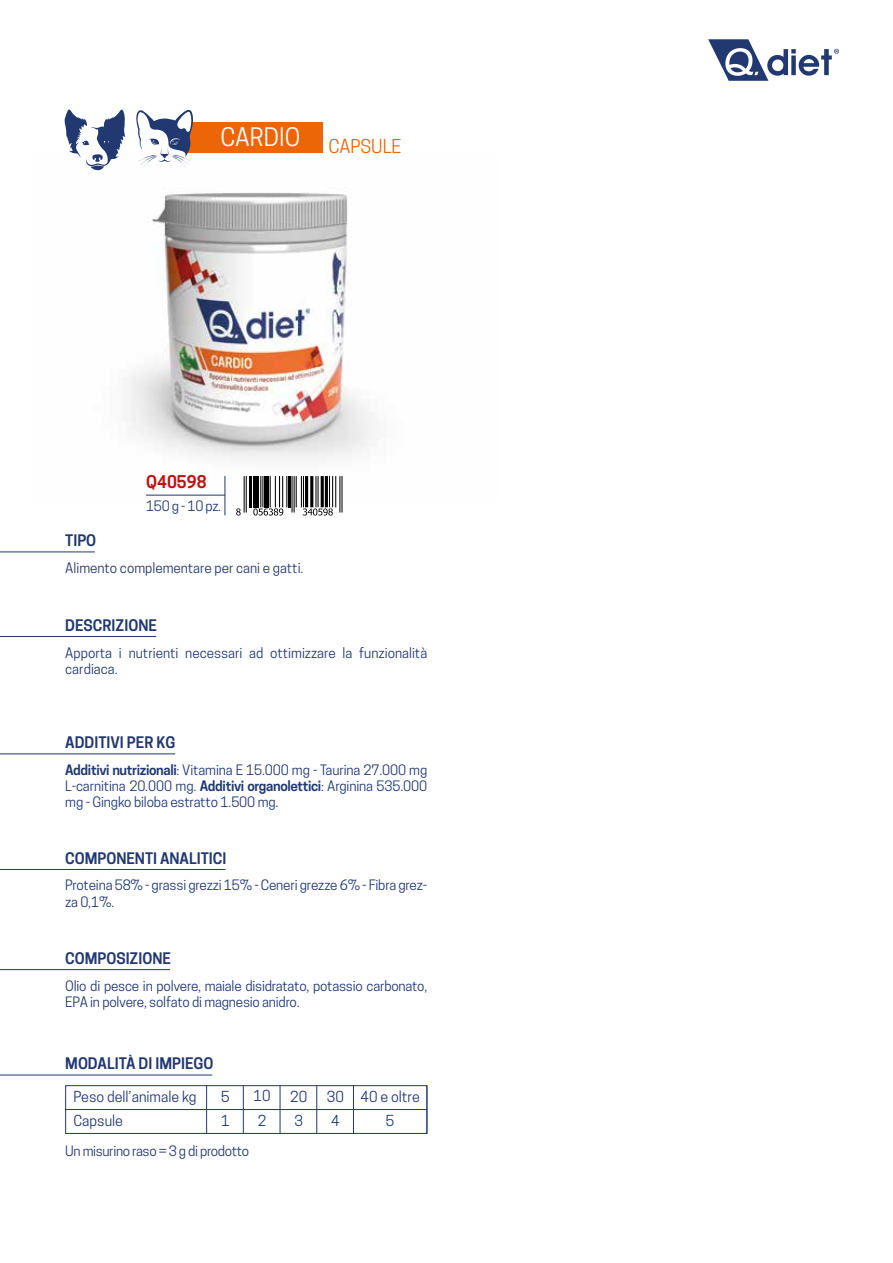
<style>
.page{position:relative;width:893px;height:1263px;background:#fff}
.page>*{position:absolute;margin:0;border:0;box-sizing:border-box;transform-origin:0 0}
.t1{font:18px "Cooper Hewitt";color:#ec6608}
.t2{font:600 16.5px "Cooper Hewitt";color:#c00d0e}
.t3{font:600 15px "Cooper Hewitt";color:#213871}
.t4{font:14.25px/24.5px "Cooper Hewitt";color:#213871}
.t5{font:13.5px/16.2px "Cooper Hewitt";letter-spacing:-.01em;color:#213871}
.s1{font-weight:600}
</style>
<div class="page">
<img style="left:97px;top:170px;width:276px;height:332px">
<div style="left:187px;top:122px;width:135px;height:31px;background:#ec6608"></div>
<svg style="left:64px;top:109px;width:61px;height:61px"></svg>
<hr style="left:0;top:551px;width:95px;height:1px;background:#213871">
<hr style="left:0;top:636px;width:156px;height:1px;background:#213871">
<hr style="left:146px;top:495px;width:79px;height:1px;background:#213871">
<hr style="left:225px;top:476px;width:1px;height:39px;background:#213871">
<hr style="left:0;top:753px;width:175px;height:1px;background:#213871">
<hr style="left:0;top:869px;width:225px;height:1px;background:#213871">
<hr style="left:0;top:969px;width:170px;height:1px;background:#213871">
<hr style="left:0;top:1075px;width:212px;height:1px;background:#213871">
<svg style="left:136px;top:109px;width:58px;height:59px"></svg>
<svg style="left:708px;top:39px;width:131px;height:42px"></svg>
<hr style="left:246px;top:476px;width:1px;height:36px;background:#000">
<hr style="left:244px;top:476px;width:1px;height:36px;background:#000">
<hr style="left:250px;top:476px;width:2px;height:31px;background:#000">
<hr style="left:253px;top:476px;width:1px;height:31px;background:#000">
<hr style="left:255px;top:476px;width:3px;height:31px;background:#000">
<hr style="left:262px;top:476px;width:1px;height:31px;background:#000">
<hr style="left:260px;top:476px;width:1px;height:31px;background:#000">
<div style="left:264px;top:476px;width:5px;height:31px;background:#000"></div>
<hr style="left:286px;top:476px;width:1px;height:31px;background:#000">
<hr style="left:282px;top:476px;width:1px;height:31px;background:#000">
<hr style="left:279px;top:476px;width:1px;height:31px;background:#000">
<hr style="left:275px;top:476px;width:1px;height:31px;background:#000">
<hr style="left:270px;top:476px;width:1px;height:31px;background:#000">
<hr style="left:288px;top:476px;width:2px;height:31px;background:#000">
<hr style="left:294px;top:476px;width:1px;height:36px;background:#000">
<hr style="left:291px;top:476px;width:2px;height:36px;background:#000">
<hr style="left:303px;top:476px;width:1px;height:31px;background:#000">
<hr style="left:301px;top:476px;width:1px;height:31px;background:#000">
<hr style="left:296px;top:476px;width:1px;height:31px;background:#000">
<hr style="left:310px;top:476px;width:3px;height:31px;background:#000">
<hr style="left:305px;top:476px;width:3px;height:31px;background:#000">
<hr style="left:318px;top:476px;width:1px;height:31px;background:#000">
<hr style="left:315px;top:476px;width:1px;height:31px;background:#000">
<hr style="left:325px;top:476px;width:3px;height:31px;background:#000">
<hr style="left:321px;top:476px;width:3px;height:31px;background:#000">
<hr style="left:341px;top:476px;width:1px;height:36px;background:#000">
<hr style="left:339px;top:476px;width:1px;height:36px;background:#000">
<hr style="left:335px;top:476px;width:1px;height:31px;background:#000">
<hr style="left:332px;top:476px;width:1px;height:31px;background:#000">
<hr style="left:329px;top:476px;width:1px;height:31px;background:#000">
<svg style="left:236px;top:508px;width:5px;height:7px"></svg>
<svg style="left:253px;top:508px;width:30px;height:7px"></svg>
<svg style="left:303px;top:508px;width:30px;height:7px"></svg>
<div style="left:65px;top:1085px;width:362px;height:49px;border:1px solid #213871"></div>
<hr style="left:65px;top:1109px;width:362px;height:1px;background:#213871">
<hr style="left:206px;top:1085px;width:1px;height:49px;background:#213871">
<hr style="left:243px;top:1085px;width:1px;height:49px;background:#213871">
<hr style="left:280px;top:1085px;width:1px;height:49px;background:#213871">
<hr style="left:353px;top:1085px;width:1px;height:49px;background:#213871">
<hr style="left:316px;top:1085px;width:1px;height:49px;background:#213871">
<hr style="left:427px;top:1085px;width:1px;height:49px;background:#213871">
<h1 class="t1" style="left:221px;top:135px;width:182px"><sup>CARDIO</sup> CAPSULE</h1>
<p class="t3" style="left:65px;top:531px;width:32px">TIPO</p>
<p class="t2" style="left:146px;top:472px;width:62px">Q40598</p>
<p class="t5" style="left:146px;top:498px;width:77px">150 g - 10 pz.</p>
<p class="t5" style="left:65px;top:560px;width:240px">Alimento complementare per cani e gatti.</p>
<p class="t3" style="left:65px;top:616px;width:93px">DESCRIZIONE</p>
<p class="t5" style="left:65px;top:644px;width:363px">Apporta i nutrienti necessari ad ottimizzare la funzionalità cardiaca.</p>
<p class="t3" style="left:65px;top:733px;width:112px">ADDITIVI PER KG</p>
<p class="t5" style="left:65px;top:762px;width:363px;text-align:justify"><span class="s1">Additivi nutrizionali</span>: Vitamina E 15.000 mg - Taurina 27.000 mg L-carnitina 20.000 mg. <span class="s1">Additivi organolettici</span>: Arginina 535.000 mg - Gingko biloba estratto 1.500 mg.</p>
<p class="t3" style="left:65px;top:849px;width:163px">COMPONENTI ANALITICI</p>
<p class="t5" style="left:65px;top:877px;width:364px">Proteina 58% - grassi grezzi 15% - Ceneri grezze 6% - Fibra grez&shy;za 0,1%.</p>
<p class="t3" style="left:65px;top:949px;width:107px">COMPOSIZIONE</p>
<p class="t5" style="left:65px;top:977px;width:363px">Olio di pesce in polvere, maiale disidratato, potassio carbonato,<br>EPA in polvere, solfato di magnesio anidro.</p>
<p class="t3" style="left:65px;top:1055px;width:150px">MODALITÀ DI IMPIEGO</p>
<p class="t4" style="left:74px;top:1084px;width:124px">Peso dell’animale kg<br>Capsule</p>
<p class="t4" style="left:221px;top:1084px;width:10px">5<br>1</p>
<p class="t4" style="left:253px;top:1084px;width:19px;text-align:center">10<br>2</p>
<p class="t4" style="left:290px;top:1084px;width:19px">20<br>3</p>
<p class="t4" style="left:327px;top:1084px;width:19px;text-align:center">30<br>4</p>
<p class="t4" style="left:361px;top:1084px;width:61px;text-align:center">40 e oltre<br>5</p>
<p class="t5" style="left:65px;top:1142px;width:185px">Un misurino raso = 3 g di prodotto</p>
</div>
